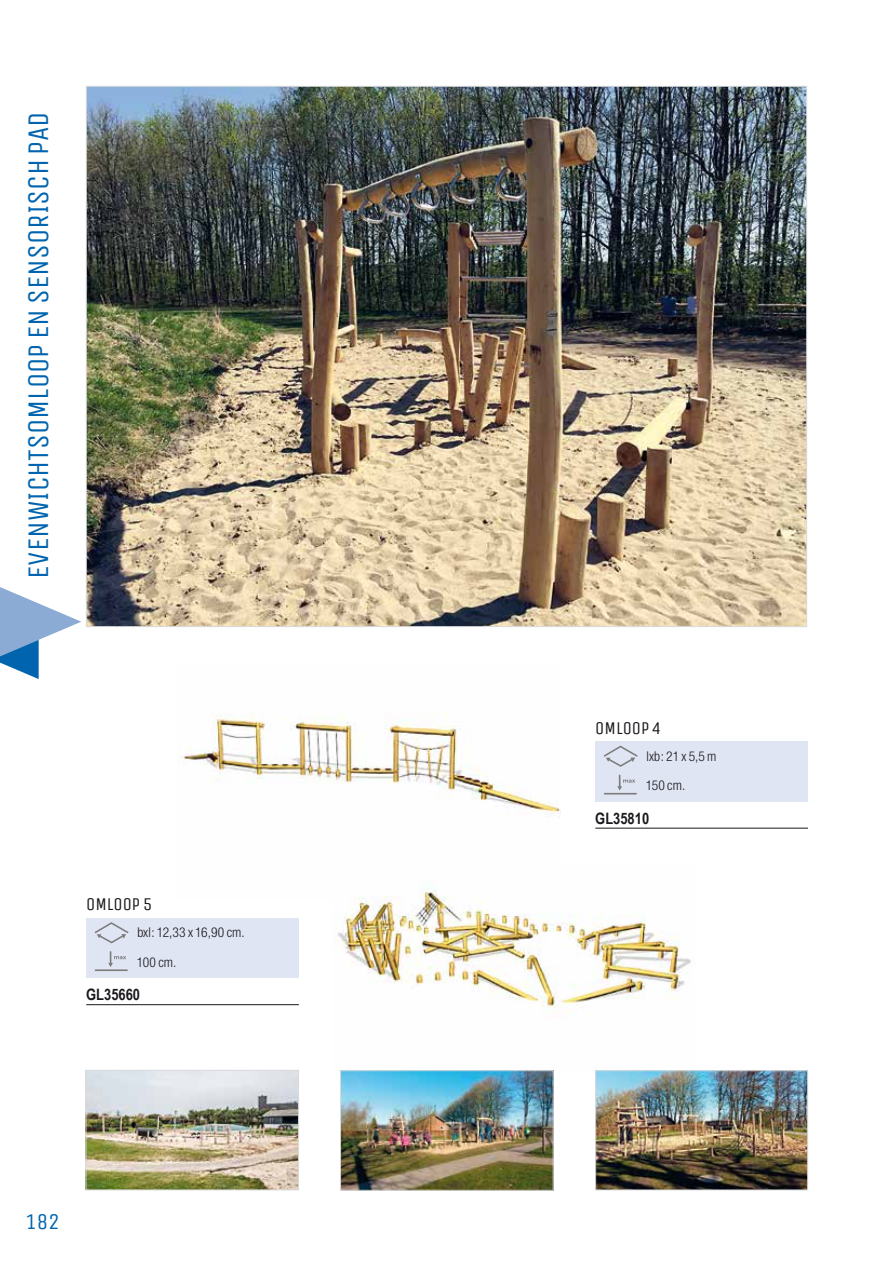
<style>
.page{position:relative;width:893px;height:1263px;background:#fff}
.page>*{position:absolute;margin:0;border:0;box-sizing:border-box;transform-origin:0 0}
.t1{font:30px "Unica One";color:#0065ae}
.t2{font:22.5px "Unica One";color:#0065ae}
.t3{font:18px "Unica One";color:#1a171c}
.t4{font:700 15.75px "Arial Narrow";color:#1a171c}
.t5{font:300 condensed 13.5px/29.2px "Helvetica Neue";color:#1a171c}
</style>
<div class="page">
<svg style="left:0;top:587px;width:81px;height:92px"></svg>
<img style="left:181px;top:713px;width:379px;height:104px">
<img style="left:334px;top:888px;width:357px;height:125px">
<img style="left:88px;top:88px;width:717px;height:537px">
<img style="left:342px;top:1072px;width:210px;height:117px">
<div style="left:340px;top:1070px;width:214px;height:121px;border:1px solid #d9dadb"></div>
<img style="left:88px;top:1072px;width:209px;height:116px">
<div style="left:86px;top:1070px;width:213px;height:120px;border:1px solid #d9dadb"></div>
<img style="left:597px;top:1072px;width:209px;height:116px">
<div style="left:595px;top:1070px;width:213px;height:120px;border:1px solid #d9dadb"></div>
<div style="left:595px;top:741px;width:213px;height:31px;background:#dfe5f3"></div>
<div style="left:595px;top:771px;width:213px;height:30px;background:#dfe5f3"></div>
<hr style="left:595px;top:828px;width:213px;height:1px;background:#1a171c">
<svg style="left:604px;top:746px;width:34px;height:21px"></svg>
<hr style="left:604px;top:793px;width:33px;height:1px;background:#7d7c7c">
<svg style="left:617px;top:775px;width:18px;height:15px"></svg>
<div style="left:86px;top:918px;width:213px;height:31px;background:#dfe5f3"></div>
<div style="left:86px;top:947px;width:213px;height:31px;background:#dfe5f3"></div>
<hr style="left:86px;top:1004px;width:213px;height:1px;background:#1a171c">
<svg style="left:95px;top:922px;width:34px;height:21px"></svg>
<hr style="left:95px;top:969px;width:33px;height:2px;background:#7d7c7c">
<svg style="left:108px;top:951px;width:18px;height:16px"></svg>
<h1 class="t1" style="left:21px;top:579px;width:469px;rotate:-90deg">EVENWICHTSOMLOOP EN SENSORISCH PAD</h1>
<h3 class="t3" style="left:86px;top:894px;width:68px">OMLOOP 5</h3>
<p class="t5" style="left:137px;top:918px;width:109px">bxl: 12,33 x 16,90 cm.<br>100 cm.</p>
<p class="t4" style="left:86px;top:982px;width:55px">GL35660</p>
<h2 class="t2" style="left:26px;top:1208px;width:35px">182</h2>
<h3 class="t3" style="left:595px;top:717px;width:68px">OMLOOP 4</h3>
<p class="t5" style="left:646px;top:741px;width:72px">lxb: 21 x 5,5 m<br>150 cm.</p>
<p class="t4" style="left:595px;top:806px;width:55px">GL35810</p>
</div>
